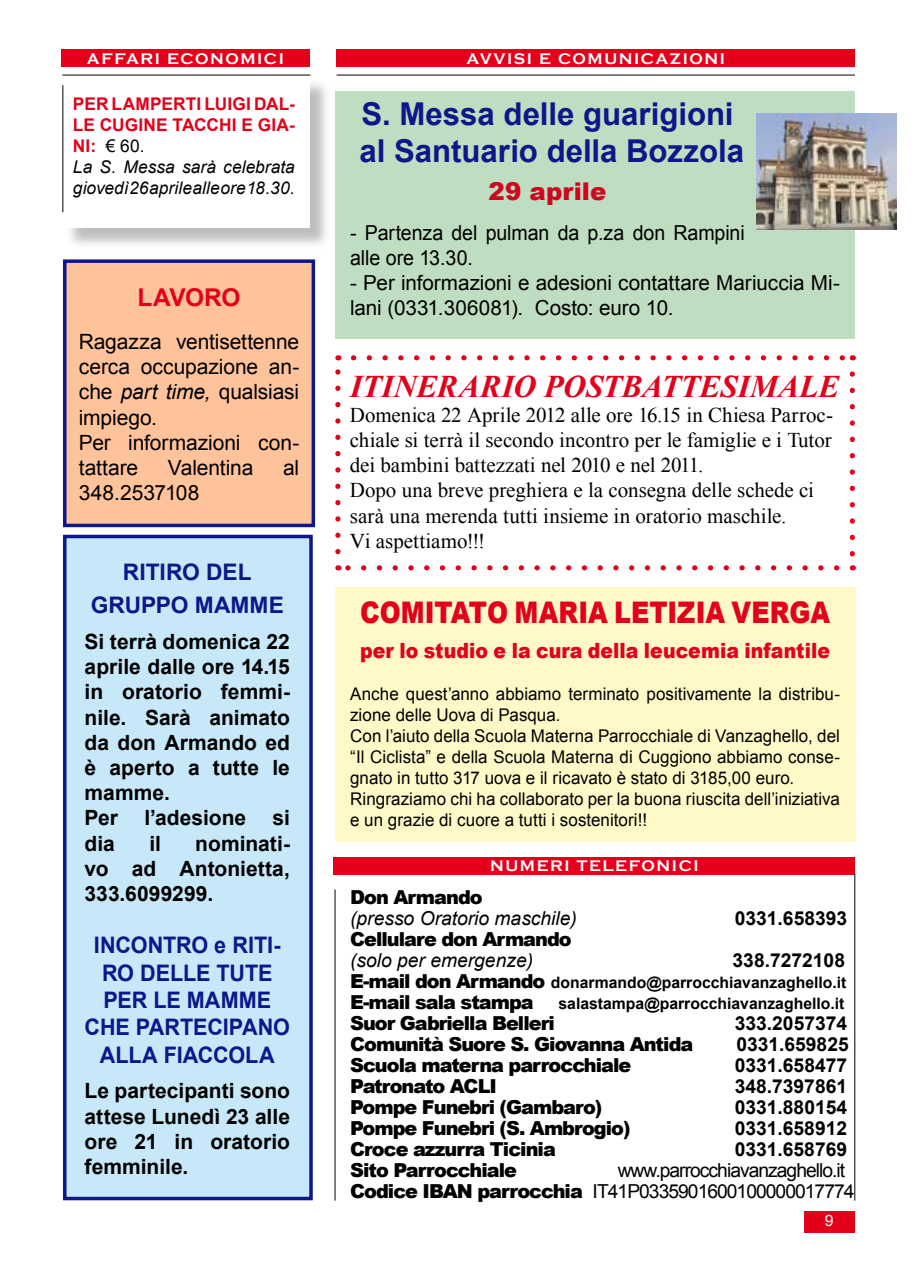
<style>
.page{position:relative;width:918px;height:1275px;background:#fff}
.page>*{position:absolute;margin:0;border:0;box-sizing:border-box;transform-origin:0 0}
.t1{font:700 31.5px/36.8px "Arial";letter-spacing:-.005em;color:#0d178a}
.t2{font:italic 700 31.5px "Times New Roman";letter-spacing:-.005em;color:#e2001a}
.t3{font:900 29.75px "Arial";color:#e2001a;scale:.85 1}
.t4{font:900 24.5px "Arial";letter-spacing:.005em;color:#cd071e}
.t5{font:700 24.5px "Arial";color:#e2001a}
.t6{font:700 22.75px "Arial";color:#0d178a;scale:.95 1}
.t7{font:700 22.75px/33.2px "Arial";color:#0d178a;text-align:center}
.t8{font:21px/25.2px "Times New Roman";letter-spacing:-.005em;color:#000}
.t9{font:700 21px/25.2px "Arial";color:#000;text-align:justify}
.t10{font:21px/25.2px "Arial";letter-spacing:-.005em;color:#000}
.t11{font:900 21px "Arial";color:#e2001a;scale:.9 1}
.t12{font:20.65px/24.8px "Arial";letter-spacing:-.005em;color:#000}
.t13{font:20.65px/24.8px "Arial";letter-spacing:-.005em;color:#000;scale:.95 1}
.t14{font:900 19.25px "Arial";letter-spacing:-.05em;color:#000}
.t15{font:700 19.25px "Arial";color:#000}
.t16{font:19.25px/21px "Arial";letter-spacing:-.05em;color:#000}
.t17{font:italic 19.25px "Arial";color:#000}
.t18{font:17.5px/21px "Arial";color:#000}
.t19{font:italic 17.5px/21px "Arial";letter-spacing:.005em;color:#000}
.t20{font:700 17.5px "Arial";color:#e2001a}
.t21{font:700 15.75px "Arial";color:#000}
.t22{font:700 15.75px "Copperplate Gothic";letter-spacing:.1em;color:#fff}
.t23{font:15.75px "Arial";color:#fff}
.s1{font-weight:700;font-style:normal;color:#e2001a}
.s2{font-style:normal}
.s3{font-style:italic}
.s4{font-weight:900;font-size:19.25px}
.s5{font-weight:900}
</style>
<div class="page">
<div style="left:63px;top:259px;width:252px;height:268px;background:#ffc39c;border:4px solid #0d178a"></div>
<div style="left:61px;top:50px;width:248px;height:17px;background:#e2001a"></div>
<hr style="left:62px;top:75px;width:248px;height:1px;background:#000">
<div style="left:65px;top:79px;width:266px;height:171px;background:#000;opacity:.26"></div>
<div style="left:63px;top:76px;width:247px;height:152px;background:#fff"></div>
<div style="left:804px;top:1211px;width:50px;height:21px;background:#e2001a"></div>
<hr style="left:63px;top:85px;width:1px;height:127px;background:#000">
<div style="left:334px;top:857px;width:521px;height:17px;background:#e2001a"></div>
<hr style="left:854px;top:874px;width:1px;height:326px;background:#000">
<hr style="left:335px;top:889px;width:1px;height:311px;background:#000">
<div style="left:336px;top:50px;width:519px;height:17px;background:#e2001a"></div>
<hr style="left:336px;top:75px;width:519px;height:1px;background:#000">
<div style="left:63px;top:535px;width:250px;height:665px;background:#c7e8f8;border:4px solid #0d178a"></div>
<svg style="left:346px;top:565px;width:491px;height:5px"></svg>
<svg style="left:335px;top:369px;width:5px;height:183px"></svg>
<svg style="left:353px;top:355px;width:491px;height:5px"></svg>
<svg style="left:849px;top:374px;width:6px;height:196px"></svg>
<div style="left:335px;top:91px;width:520px;height:247px;background:#bfddc0"></div>
<img style="left:756px;top:113px;width:140px;height:116px">
<div style="left:335px;top:587px;width:520px;height:255px;background:#fff9c7"></div>
<p class="t22" style="left:87px;top:50px;width:96px">AFFARI ECONOM</p>
<p class="t22" style="left:257px;top:50px;width:28px">ICI</p>
<p class="t20" style="left:73px;top:92px;width:76px">pe r lampe</p>
<p class="t19" style="left:73px;top:94px;width:224px;text-indent:100px"><span class="s1">rti luigi dal&shy;le cugi ne tacchi e gia&shy;ni:</span> <span class="s2">€ 60.<br></span>La S. Messa sarà celebrata giovedì 26 aprile alle ore 18.30.</p>
<h3 class="t5" style="left:137px;top:281px;width:105px">LAVORO</h3>
<p class="t10" style="left:79px;top:329px;width:222px">Ragazza ventisettenne cerca occupazione an&shy;che <span class="s3">part time,</span> qualsiasi impiego.<br>Per informazioni con&shy;tattare</p>
<p class="t10" style="left:168px;top:455px;width:87px">Valentina</p>
<p class="t10" style="left:283px;top:455px;width:18px">al</p>
<p class="t10" style="left:79px;top:480px;width:122px">348.2537108</p>
<h3 class="t7" style="left:91px;top:556px;width:194px">RITIRO DEL<br>GRU PPO MAMME</h3>
<p class="t9" style="left:85px;top:630px;width:207px;text-align:left">Si terrà domenica 22 aprile dalle ore 14.15 in oratorio femmi&shy;nile. Sarà animato da don Armando ed è aperto a tutte le mamme.<br>Per l’adesione</p>
<p class="t9" style="left:273px;top:806px;width:19px">si</p>
<p class="t9" style="left:85px;top:831px;width:207px;text-indent:111px">nominati&shy;vo ad Antonietta, 333.6099299.</p>
<h3 class="t6" style="left:94px;top:930px;width:73px">INCONTR</h3>
<h3 class="t6" style="left:191px;top:930px;width:95px">O e RITI-</h3>
<h3 class="t6" style="left:102px;top:958px;width:181px">RO DELLE TUTE</h3>
<h3 class="t6" style="left:103px;top:985px;width:178px">PER LE MAMME</h3>
<h3 class="t6" style="left:85px;top:1012px;width:85px">CH E PART</h3>
<h3 class="t6" style="left:193px;top:1012px;width:103px">ECIPANO</h3>
<h3 class="t6" style="left:100px;top:1039px;width:17px">ALLA</h3>
<h3 class="t6" style="left:164px;top:1039px;width:37px">FIACC</h3>
<h3 class="t6" style="left:228px;top:1039px;width:34px">OLA</h3>
<p class="t9" style="left:85px;top:1079px;width:207px">Le partecipanti sono attese Lunedì 23 alle ore 21 in oratorio femminile.</p>
<p class="t9" style="left:85px;top:831px;width:32px">dia</p>
<p class="t9" style="left:149px;top:831px;width:13px">il</p>
<p class="t22" style="left:466px;top:50px;width:25px">AVVI</p>
<p class="t22" style="left:514px;top:50px;width:211px">SI E COMUNICAZIONI</p>
<h1 class="t1" style="left:360px;top:96px;width:386px">S. Messa delle guarigioni al Santuario della Bozzola</h1>
<h3 class="t4" style="left:488px;top:173px;width:119px">29 aprile</h3>
<p class="t13" style="left:350px;top:221px;width:417px">- Partenza del pulman da p.za don Rampini alle ore 13.30.</p>
<p class="t12" style="left:350px;top:271px;width:491px">- Per informazioni e adesioni contattare Mariuccia Mi&shy;lani (0331.306081). Costo: euro 10.</p>
<h1 class="t2" style="left:350px;top:364px;width:491px">ITINERARIO POSTBATTESIMALE</h1>
<p class="t8" style="left:350px;top:402px;width:485px">Domenica 22 Aprile 2012 alle ore 16.15 in Chiesa Parroc&shy;chiale si terrà il secondo incontro per le famiglie e i Tutor dei bambini battezzati nel 2010 e nel 2011.<br>Dopo una breve preghiera e la consegna delle schede ci sarà una merenda tutti insieme in oratorio maschile.<br>Vi aspettiamo!!!</p>
<h2 class="t3" style="left:360px;top:590px;width:554px">COMITATO MARIA LETIZIA VERGA</h2>
<p class="t11" style="left:360px;top:635px;width:523px">per lo studio e la cura della leucemia infantile</p>
<p class="t18" style="left:350px;top:684px;width:491px">Anche quest’anno abbiamo terminato positivamente la distribu&shy;zione delle Uova di Pasqua.<br>Con l’aiuto della Scuola Materna Parrocchiale di Vanzaghello, del “Il Ciclista” e della Scuola Materna di Cuggiono abbiamo conse&shy;gnato in tutto 317 uova e il ricavato è stato di 3185,00 euro.<br>Ringraziamo chi ha collaborato per la buona riuscita dell’iniziativa e un grazie di cuore a tutti i sostenitori!!</p>
<p class="t22" style="left:490px;top:857px;width:208px">NUMERI TELEFONICI</p>
<p class="t14" style="left:350px;top:883px;width:134px">Don Armando</p>
<p class="t17" style="left:350px;top:906px;width:228px">(presso Oratorio maschile)</p>
<p class="t15" style="left:735px;top:906px;width:114px">0331.658393</p>
<p class="t14" style="left:350px;top:925px;width:223px">Cellulare don Armando</p>
<p class="t17" style="left:350px;top:948px;width:184px">(solo per emergenze)</p>
<p class="t15" style="left:732px;top:948px;width:114px">338.7272108</p>
<p class="t21" style="left:350px;top:972px;width:498px"><span class="s4">E-mail don Armando</span> donarmando@parrocchiavanzaghello.it</p>
<p class="t14" style="left:350px;top:988px;width:185px">E-mail sala stampa</p>
<p class="t21" style="left:558px;top:993px;width:287px">salastampa@parrocchiavanzaghello.it</p>
<p class="t14" style="left:350px;top:1009px;width:206px">Suor Gabriella Belleri</p>
<p class="t15" style="left:735px;top:1011px;width:114px">333.2057374</p>
<p class="t14" style="left:350px;top:1030px;width:345px">Comunità Suore S. Giovanna Antida</p>
<p class="t15" style="left:736px;top:1032px;width:114px">0331.659825</p>
<p class="t14" style="left:350px;top:1051px;width:283px">Scuola materna parrocchiale</p>
<p class="t15" style="left:735px;top:1053px;width:114px">0331.658477</p>
<p class="t14" style="left:350px;top:1072px;width:148px">Patronato ACLI</p>
<p class="t15" style="left:734px;top:1074px;width:114px">348.7397861</p>
<p class="t14" style="left:350px;top:1093px;width:254px">Pompe Funebri (Gambaro)</p>
<p class="t15" style="left:735px;top:1095px;width:114px">0331.880154</p>
<p class="t14" style="left:350px;top:1114px;width:282px">Pompe Funebri (S. Ambrogio)</p>
<p class="t15" style="left:734px;top:1116px;width:114px">0331.658912</p>
<p class="t14" style="left:350px;top:1135px;width:207px">Croce azzurra Ticinia</p>
<p class="t15" style="left:734px;top:1137px;width:114px">0331.658769</p>
<p class="t14" style="left:350px;top:1156px;width:168px">Sito Parrocchiale</p>
<p class="t16" style="left:350px;top:1160px;width:506px;text-indent:267px">www.parrocchiavanzaghello.it<br><span class="s5">Codice IBAN parrocchia</span> IT41P0335901600100000017774</p>
<p class="t23" style="left:825px;top:1210px;width:10px">9</p>
</div>
